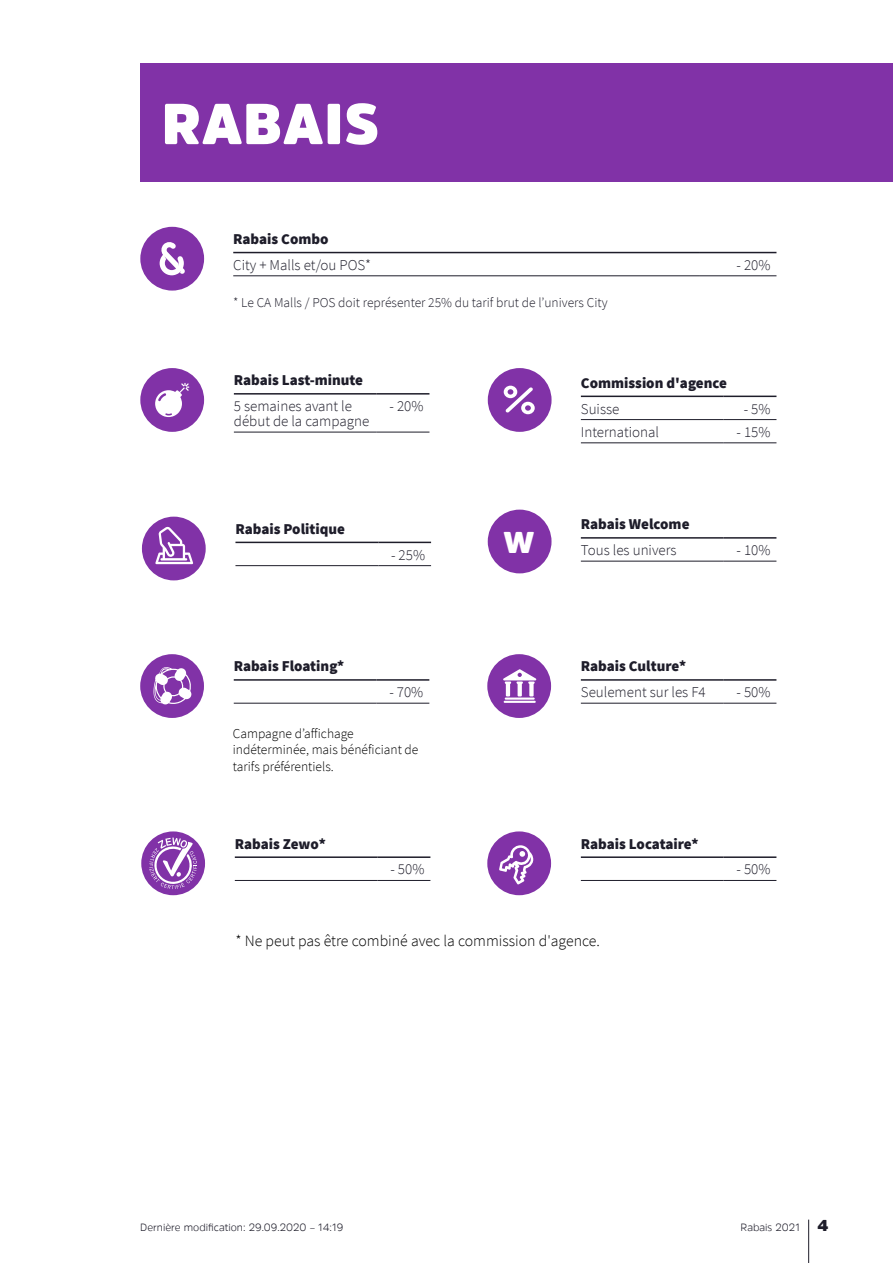
<style>
.page{position:relative;width:893px;height:1263px;background:#fff}
.page>*{position:absolute;margin:0;border:0;box-sizing:border-box;transform-origin:0 0}
.t1{font:900 57px "Amsi Pro";letter-spacing:.02em;color:#fff}
.t2{font:900 30px "Amsi Pro";color:#fff}
.t3{font:300 15.75px "Source Sans Pro";color:#000}
.t4{font:300 15px/15px "Source Sans Pro";color:#1e1d2a}
.t5{font:900 15px "Source Sans Pro";color:#1e1d2a}
.t6{font:300 13.5px/16.5px "Source Sans Pro";color:#000}
.t7{font:300 13.5px "Source Sans Pro";color:#1e1d2a}
.t8{font:300 10.5px "Amsi Pro";color:#1e1d2a}
.s1{font-weight:900;font-size:15.75px}
</style>
<div class="page">
<hr style="left:808px;top:1219px;width:1px;height:44px;background:#1e1d2a">
<div style="left:488px;top:368px;width:64px;height:64px;background:#8132a7;border-radius:50%"></div>
<div style="left:140px;top:227px;width:64px;height:64px;background:#8132a7;border-radius:50%"></div>
<div style="left:140px;top:368px;width:64px;height:64px;background:#8132a7;border-radius:50%"></div>
<div style="left:487px;top:654px;width:64px;height:64px;background:#8132a7;border-radius:50%"></div>
<div style="left:140px;top:654px;width:64px;height:64px;background:#8132a7;border-radius:50%"></div>
<div style="left:142px;top:517px;width:64px;height:63px;background:#8132a7;border-radius:50%"></div>
<div style="left:141px;top:831px;width:64px;height:64px;background:#8132a7;border-radius:50%"></div>
<hr style="left:234px;top:432px;width:143px;height:1px;background:#1e1d2a">
<hr style="left:377px;top:432px;width:52px;height:1px;background:#1e1d2a">
<hr style="left:234px;top:393px;width:143px;height:2px;background:#1e1d2a">
<hr style="left:377px;top:393px;width:52px;height:2px;background:#1e1d2a">
<hr style="left:581px;top:703px;width:143px;height:1px;background:#1e1d2a">
<hr style="left:724px;top:703px;width:52px;height:1px;background:#1e1d2a">
<hr style="left:581px;top:679px;width:143px;height:2px;background:#1e1d2a">
<hr style="left:724px;top:679px;width:52px;height:2px;background:#1e1d2a">
<hr style="left:234px;top:703px;width:143px;height:1px;background:#1e1d2a">
<hr style="left:377px;top:703px;width:52px;height:1px;background:#1e1d2a">
<hr style="left:234px;top:679px;width:143px;height:2px;background:#1e1d2a">
<hr style="left:377px;top:679px;width:52px;height:2px;background:#1e1d2a">
<hr style="left:235px;top:565px;width:143px;height:1px;background:#1e1d2a">
<hr style="left:378px;top:565px;width:53px;height:1px;background:#1e1d2a">
<hr style="left:235px;top:542px;width:143px;height:1px;background:#1e1d2a">
<hr style="left:378px;top:542px;width:53px;height:1px;background:#1e1d2a">
<hr style="left:581px;top:419px;width:143px;height:1px;background:#1e1d2a">
<hr style="left:724px;top:419px;width:52px;height:1px;background:#1e1d2a">
<hr style="left:581px;top:443px;width:143px;height:1px;background:#1e1d2a">
<hr style="left:724px;top:443px;width:52px;height:1px;background:#1e1d2a">
<hr style="left:581px;top:396px;width:143px;height:1px;background:#1e1d2a">
<hr style="left:724px;top:396px;width:52px;height:1px;background:#1e1d2a">
<hr style="left:235px;top:880px;width:143px;height:1px;background:#1e1d2a">
<hr style="left:378px;top:880px;width:52px;height:1px;background:#1e1d2a">
<hr style="left:235px;top:856px;width:143px;height:2px;background:#1e1d2a">
<hr style="left:378px;top:856px;width:52px;height:2px;background:#1e1d2a">
<svg style="left:160px;top:242px;width:25px;height:33px"></svg>
<svg style="left:155px;top:383px;width:34px;height:34px"></svg>
<svg style="left:503px;top:669px;width:33px;height:34px"></svg>
<svg style="left:154px;top:667px;width:38px;height:38px"></svg>
<svg style="left:149px;top:837px;width:48px;height:52px"></svg>
<svg style="left:504px;top:386px;width:31px;height:28px"></svg>
<svg style="left:155px;top:526px;width:38px;height:38px"></svg>
<hr style="left:233px;top:276px;width:467px;height:1px;background:#1e1d2a">
<hr style="left:700px;top:276px;width:76px;height:1px;background:#1e1d2a">
<hr style="left:233px;top:252px;width:467px;height:1px;background:#1e1d2a">
<hr style="left:700px;top:252px;width:76px;height:1px;background:#1e1d2a">
<div style="left:488px;top:510px;width:63px;height:63px;background:#8132a7;border-radius:50%"></div>
<hr style="left:581px;top:561px;width:143px;height:1px;background:#1e1d2a">
<hr style="left:724px;top:561px;width:52px;height:1px;background:#1e1d2a">
<hr style="left:581px;top:537px;width:143px;height:2px;background:#1e1d2a">
<hr style="left:724px;top:537px;width:52px;height:2px;background:#1e1d2a">
<div style="left:140px;top:64px;width:753px;height:118px;background:#8132a7"></div>
<div style="left:487px;top:831px;width:64px;height:64px;background:#8132a7;border-radius:50%"></div>
<hr style="left:581px;top:880px;width:143px;height:1px;background:#1e1d2a">
<hr style="left:724px;top:880px;width:52px;height:1px;background:#1e1d2a">
<hr style="left:581px;top:856px;width:143px;height:2px;background:#1e1d2a">
<hr style="left:724px;top:856px;width:52px;height:2px;background:#1e1d2a">
<svg style="left:499px;top:845px;width:35px;height:39px"></svg>
<h1 class="t1" style="left:162px;top:85px;width:218px">RABAIS</h1>
<p class="t5" style="left:233px;top:229px;width:97px">Rabais Combo</p>
<p class="t4" style="left:233px;top:257px;width:139px">City + Malls et/ou POS*</p>
<p class="t4" style="left:737px;top:257px;width:35px">- 20%</p>
<p class="t7" style="left:233px;top:294px;width:376px">* Le CA Malls / POS doit représenter 25% du tarif brut de l’univers City</p>
<p class="t5" style="left:234px;top:370px;width:131px">Rabais Last-minute</p>
<p class="t4" style="left:234px;top:399px;width:137px">5 semaines avant le début de la campagne</p>
<p class="t4" style="left:390px;top:399px;width:35px">- 20%</p>
<p class="t5" style="left:581px;top:372px;width:148px">Commission d'agence</p>
<p class="t4" style="left:581px;top:401px;width:40px">Suisse</p>
<p class="t4" style="left:744px;top:401px;width:28px">- 5%</p>
<p class="t4" style="left:581px;top:424px;width:80px">International</p>
<p class="t4" style="left:736px;top:424px;width:35px">- 15%</p>
<p class="t5" style="left:235px;top:518px;width:111px">Rabais Politique</p>
<p class="t4" style="left:391px;top:547px;width:35px">- 25%</p>
<h2 class="t2" style="left:503px;top:521px;width:32px">W</h2>
<p class="t5" style="left:581px;top:514px;width:110px">Rabais Welcome</p>
<p class="t4" style="left:581px;top:543px;width:97px">Tous les univers</p>
<p class="t4" style="left:736px;top:543px;width:35px">- 10%</p>
<p class="t5" style="left:234px;top:656px;width:112px">Rabais Floating*</p>
<p class="t4" style="left:389px;top:685px;width:35px">- 70%</p>
<p class="t5" style="left:581px;top:656px;width:107px">Rabais Culture*</p>
<p class="t4" style="left:581px;top:685px;width:126px">Seulement sur les F4</p>
<p class="t4" style="left:736px;top:685px;width:35px">- 50%</p>
<p class="t6" style="left:233px;top:725px;width:187px">Campagne d’affichage indéterminée, mais bénéficiant de tarifs préférentiels.</p>
<p class="t5" style="left:235px;top:833px;width:93px">Rabais Zewo*</p>
<p class="t5" style="left:581px;top:833px;width:119px">Rabais Locataire*</p>
<p class="t4" style="left:390px;top:862px;width:35px">- 50%</p>
<p class="t4" style="left:736px;top:862px;width:35px">- 50%</p>
<p class="t3" style="left:235px;top:931px;width:366px">* Ne peut pas être combiné avec la commission d'agence.</p>
<p class="t8" style="left:140px;top:1220px;width:205px">Dernière modification: 29.09.2020 – 14:19</p>
<p class="t8" style="left:741px;top:1220px;width:89px">Rabais 2021 <span class="s1">4</span></p>
</div>
